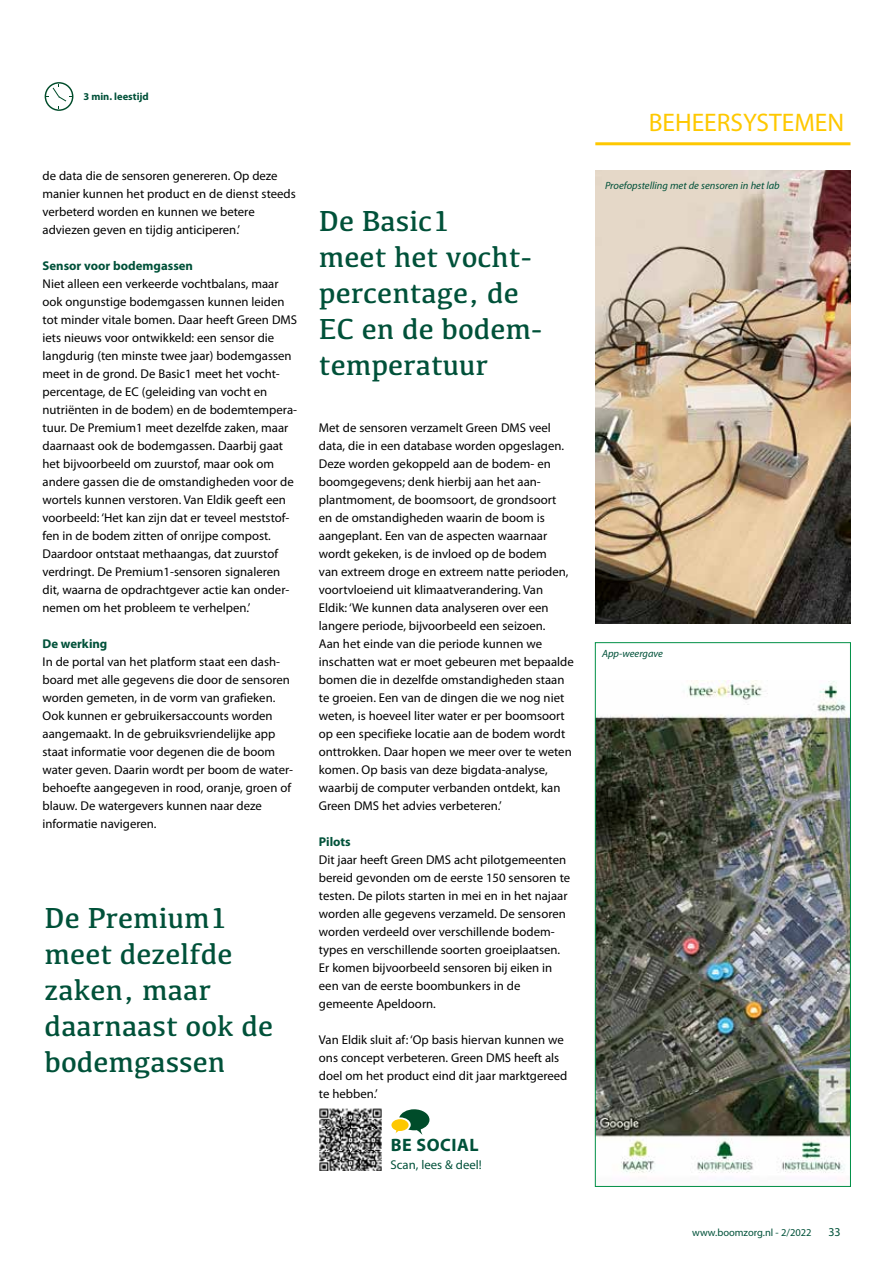
<style>
.page{position:relative;width:893px;height:1263px;background:#fff}
.page>*{position:absolute;margin:0;border:0;box-sizing:border-box;transform-origin:0 0}
.t1{font:30px/36px "Kefa";color:#005139}
.t2{font:25.5px "Myriad Pro";color:#fec800}
.t3{font:700 18px "Myriad Pro";letter-spacing:.03em;color:#005139}
.t4{font:12.75px/18px "Myriad Pro";color:#000}
.t5{font:700 12.75px "Myriad Pro";color:#005139}
.t6{font:12.75px "Myriad Pro";color:#005139}
.t7{font:12px "Myriad Pro";color:#005139}
.t8{font:italic 10.5px "Myriad Pro";color:#005139}
.t9{font:10.5px "Myriad Pro";color:#005139}
.t10{font:700 10.5px "Myriad Pro";color:#005139}
</style>
<div class="page">
<hr style="left:595px;top:142px;width:255px;height:3px;background:#fec800">
<svg style="left:45px;top:82px;width:28px;height:29px"></svg>
<img style="left:595px;top:170px;width:255px;height:454px">
<img style="left:597px;top:681px;width:252px;height:492px">
<div style="left:595px;top:642px;width:256px;height:545px;border:1px solid #008f46"></div>
<img style="left:319px;top:1108px;width:63px;height:62px">
<svg style="left:391px;top:1109px;width:38px;height:26px"></svg>
<p class="t10" style="left:83px;top:90px;width:67px">3 min. leestijd</p>
<p class="t4" style="left:43px;top:167px;width:255px">de data die de sensoren genereren. Op deze manier kunnen het product en de dienst steeds verbeterd worden en kunnen we betere adviezen geven en tijdig anticiperen.’</p>
<p class="t5" style="left:43px;top:257px;width:152px">Sensor voor bodemgassen</p>
<p class="t4" style="left:43px;top:275px;width:256px">Niet alleen een verkeerde vochtbalans, maar ook ongunstige bodemgassen kunnen leiden tot minder vitale bomen. Daar heeft Green DMS iets nieuws voor ontwikkeld: een sensor die langdurig (ten minste twee jaar) bodemgassen meet in de grond. De Basic1 meet het vocht&shy;percentage, de EC (geleiding van vocht en nutriënten in de bodem) en de bodemtempera&shy;tuur. De Premium1 meet dezelfde zaken, maar daarnaast ook de bodemgassen. Daarbij gaat het bijvoorbeeld om zuurstof, maar ook om andere gassen die de omstandigheden voor de wortels kunnen verstoren. Van Eldik geeft een voorbeeld: ‘Het kan zijn dat er teveel meststof&shy;fen in de bodem zitten of onrijpe compost.<br>Daardoor ontstaat methaangas, dat zuurstof verdringt. De Premium1-sensoren signaleren dit, waarna de opdrachtgever actie kan onder&shy;nemen om het probleem te verhelpen.’</p>
<p class="t5" style="left:43px;top:635px;width:66px">De werking</p>
<p class="t4" style="left:43px;top:653px;width:252px">In de portal van het platform staat een dash&shy;board met alle gegevens die door de sensoren worden gemeten, in de vorm van grafieken.<br>Ook kunnen er gebruikersaccounts worden aangemaakt. In de gebruiksvriendelijke app staat informatie voor degenen die de boom water geven. Daarin wordt per boom de water&shy;behoefte aangegeven in rood, oranje, groen of blauw. De watergevers kunnen naar deze informatie navigeren.</p>
<h1 class="t1" style="left:45px;top:899px;width:230px">De Premium1 meet dezelfde zaken, maar daarnaast ook de bodemgassen</h1>
<h1 class="t1" style="left:319px;top:202px;width:225px">De Basic1<br>meet het vocht&shy;percentage, de<br>EC en de bodem&shy;temperatuur</h1>
<p class="t4" style="left:319px;top:419px;width:256px">Met de sensoren verzamelt Green DMS veel data, die in een database worden opgeslagen.<br>Deze worden gekoppeld aan de bodem- en boomgegevens; denk hierbij aan het aan&shy;plantmoment, de boomsoort, de grondsoort<br>en de omstandigheden waarin de boom is aangeplant. Een van de aspecten waarnaar wordt gekeken, is de invloed op de bodem<br>van extreem droge en extreem natte perioden, voortvloeiend uit klimaatverandering. Van Eldik: ‘We kunnen data analyseren over een langere periode, bijvoorbeeld een seizoen.<br>Aan het einde van die periode kunnen we inschatten wat er moet gebeuren met bepaalde bomen die in dezelfde omstandigheden staan te groeien. Een van de dingen die we nog niet weten, is hoeveel liter water er per boomsoort op een specifieke locatie aan de bodem wordt onttrokken. Daar hopen we meer over te weten komen. Op basis van deze bigdata-analyse, waarbij de computer verbanden ontdekt, kan Green DMS het advies verbeteren.’</p>
<p class="t5" style="left:319px;top:834px;width:33px">Pilots</p>
<p class="t4" style="left:319px;top:851px;width:253px">Dit jaar heeft Green DMS acht pilotgemeenten bereid gevonden om de eerste 150 sensoren te testen. De pilots starten in mei en in het najaar worden alle gegevens verzameld. De sensoren worden verdeeld over verschillende bodem&shy;types en verschillende soorten groeiplaatsen.<br>Er komen bijvoorbeeld sensoren bij eiken in een van de eerste boombunkers in de gemeente Apeldoorn.</p>
<p class="t4" style="left:319px;top:1031px;width:250px">Van Eldik sluit af: ‘Op basis hiervan kunnen we ons concept verbeteren. Green DMS heeft als doel om het product eind dit jaar marktgereed te hebben.’</p>
<h3 class="t3" style="left:391px;top:1133px;width:89px">BE SOCIAL</h3>
<p class="t6" style="left:391px;top:1157px;width:93px">Scan, lees &amp; deel!</p>
<h2 class="t2" style="left:649px;top:107px;width:197px">BEHEERSYSTEMEN</h2>
<p class="t8" style="left:605px;top:179px;width:176px">Proefopstelling met de sensoren in het lab</p>
<p class="t8" style="left:602px;top:647px;width:62px">App-weergave</p>
<p class="t9" style="left:692px;top:1226px;width:121px">www.boomzorg.nl - 2/2022</p>
<p class="t7" style="left:828px;top:1224px;width:14px">33</p>
</div>
